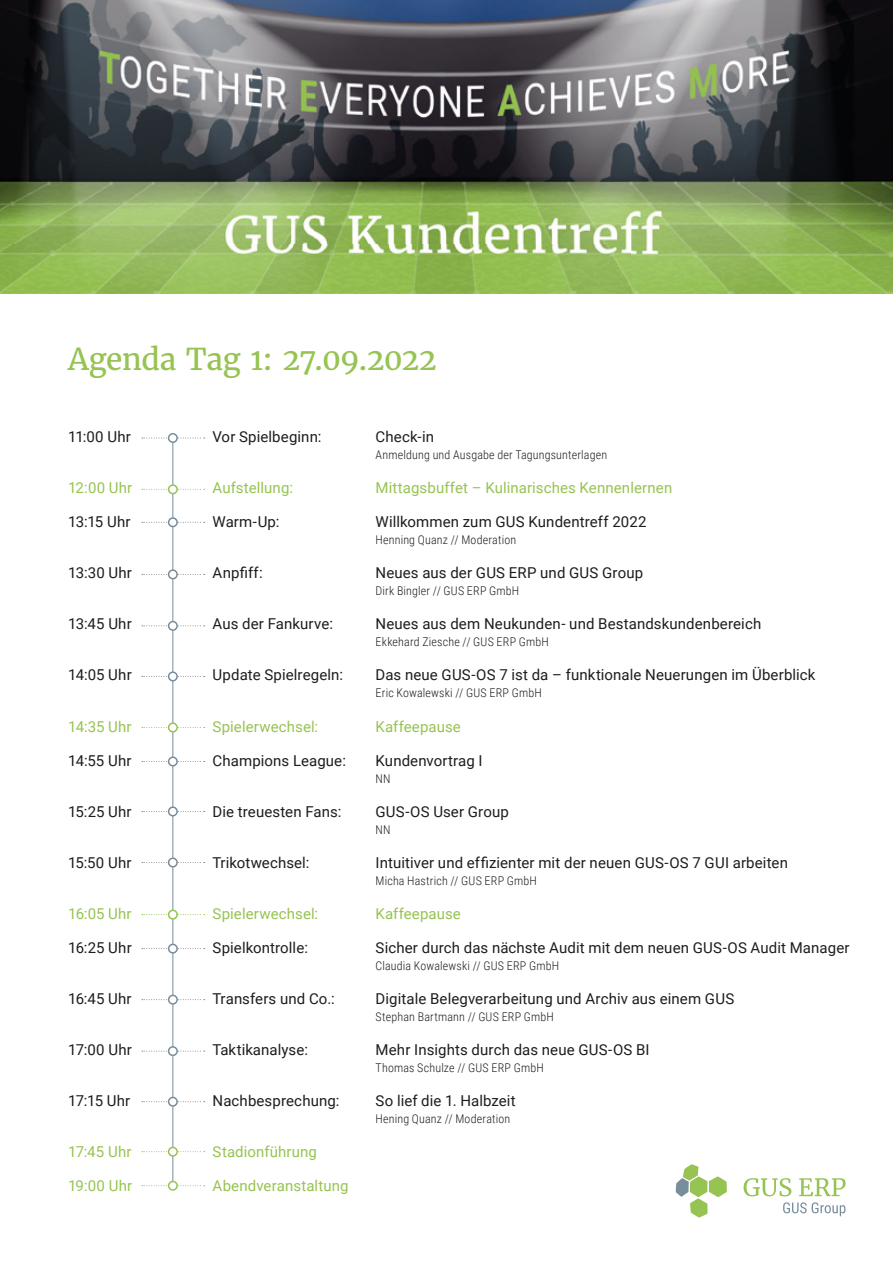
<style>
.page{position:relative;width:893px;height:1263px;background:#fff}
.page>*{position:absolute;margin:0;border:0;box-sizing:border-box;transform-origin:0 0}
.t1{font:30px "Merriweather";letter-spacing:-.02em;color:#96c351}
.t2{font:15px "Roboto";letter-spacing:.01em;color:#1d1d1b}
.t3{font:15px "Roboto";letter-spacing:.005em;color:#96c351}
.t4{font:300 12px "Roboto Condensed";letter-spacing:.015em;color:#1d1d1b}
</style>
<div class="page">
<img style="left:0;top:0;width:893px;height:293px">
<svg style="left:744px;top:1178px;width:47px;height:18px"></svg>
<svg style="left:799px;top:1178px;width:47px;height:18px"></svg>
<svg style="left:783px;top:1202px;width:62px;height:14px"></svg>
<svg style="left:676px;top:1164px;width:51px;height:53px"></svg>
<hr style="left:172px;top:435px;width:1px;height:755px;background:#778d9d">
<svg style="left:142px;top:438px;width:63px;height:1px"></svg>
<div style="left:169px;top:434px;width:8px;height:8px;background:#fff;border-radius:50%"></div>
<div style="left:168px;top:433px;width:10px;height:10px;border:2px solid #778d9d;border-radius:50%"></div>
<svg style="left:142px;top:522px;width:63px;height:1px"></svg>
<div style="left:169px;top:518px;width:8px;height:8px;background:#fff;border-radius:50%"></div>
<div style="left:168px;top:517px;width:10px;height:10px;border:2px solid #778d9d;border-radius:50%"></div>
<svg style="left:142px;top:489px;width:63px;height:1px"></svg>
<div style="left:169px;top:485px;width:8px;height:9px;background:#fff;border-radius:50%"></div>
<div style="left:168px;top:484px;width:10px;height:10px;border:2px solid #96c351;border-radius:50%"></div>
<svg style="left:142px;top:625px;width:63px;height:1px"></svg>
<div style="left:169px;top:622px;width:8px;height:8px;background:#fff;border-radius:50%"></div>
<div style="left:168px;top:621px;width:10px;height:10px;border:2px solid #778d9d;border-radius:50%"></div>
<svg style="left:142px;top:574px;width:63px;height:1px"></svg>
<div style="left:169px;top:570px;width:8px;height:9px;background:#fff;border-radius:50%"></div>
<div style="left:168px;top:569px;width:10px;height:10px;border:2px solid #778d9d;border-radius:50%"></div>
<svg style="left:142px;top:676px;width:63px;height:1px"></svg>
<div style="left:169px;top:672px;width:8px;height:9px;background:#fff;border-radius:50%"></div>
<div style="left:168px;top:671px;width:10px;height:10px;border:2px solid #778d9d;border-radius:50%"></div>
<svg style="left:142px;top:761px;width:63px;height:1px"></svg>
<div style="left:169px;top:757px;width:8px;height:9px;background:#fff;border-radius:50%"></div>
<div style="left:168px;top:756px;width:10px;height:10px;border:2px solid #778d9d;border-radius:50%"></div>
<svg style="left:142px;top:811px;width:63px;height:1px"></svg>
<div style="left:169px;top:807px;width:8px;height:9px;background:#fff;border-radius:50%"></div>
<div style="left:168px;top:806px;width:10px;height:10px;border:2px solid #778d9d;border-radius:50%"></div>
<svg style="left:142px;top:862px;width:63px;height:1px"></svg>
<div style="left:169px;top:858px;width:8px;height:9px;background:#fff;border-radius:50%"></div>
<div style="left:168px;top:857px;width:10px;height:10px;border:2px solid #778d9d;border-radius:50%"></div>
<svg style="left:142px;top:948px;width:63px;height:1px"></svg>
<div style="left:169px;top:944px;width:8px;height:9px;background:#fff;border-radius:50%"></div>
<div style="left:168px;top:944px;width:10px;height:10px;border:2px solid #778d9d;border-radius:50%"></div>
<svg style="left:142px;top:999px;width:63px;height:1px"></svg>
<div style="left:169px;top:995px;width:8px;height:9px;background:#fff;border-radius:50%"></div>
<div style="left:168px;top:995px;width:10px;height:10px;border:2px solid #778d9d;border-radius:50%"></div>
<svg style="left:142px;top:1051px;width:63px;height:1px"></svg>
<div style="left:169px;top:1047px;width:8px;height:8px;background:#fff;border-radius:50%"></div>
<div style="left:168px;top:1046px;width:10px;height:10px;border:2px solid #778d9d;border-radius:50%"></div>
<svg style="left:142px;top:1101px;width:63px;height:1px"></svg>
<div style="left:169px;top:1097px;width:8px;height:9px;background:#fff;border-radius:50%"></div>
<div style="left:168px;top:1097px;width:10px;height:10px;border:2px solid #778d9d;border-radius:50%"></div>
<svg style="left:142px;top:727px;width:63px;height:1px"></svg>
<div style="left:169px;top:723px;width:8px;height:9px;background:#fff;border-radius:50%"></div>
<div style="left:168px;top:722px;width:10px;height:10px;border:2px solid #96c351;border-radius:50%"></div>
<svg style="left:142px;top:1185px;width:63px;height:1px"></svg>
<div style="left:169px;top:1181px;width:8px;height:9px;background:#fff;border-radius:50%"></div>
<div style="left:168px;top:1181px;width:10px;height:10px;border:2px solid #96c351;border-radius:50%"></div>
<svg style="left:142px;top:1151px;width:63px;height:1px"></svg>
<div style="left:169px;top:1147px;width:8px;height:9px;background:#fff;border-radius:50%"></div>
<div style="left:168px;top:1147px;width:10px;height:10px;border:2px solid #96c351;border-radius:50%"></div>
<svg style="left:142px;top:914px;width:63px;height:1px"></svg>
<div style="left:169px;top:910px;width:8px;height:9px;background:#fff;border-radius:50%"></div>
<div style="left:168px;top:909px;width:10px;height:10px;border:2px solid #96c351;border-radius:50%"></div>
<h1 class="t1" style="left:68px;top:340px;width:370px">Agenda Tag 1: 27.09.2022</h1>
<p class="t2" style="left:68px;top:426px;width:64px">11:00 Uhr</p>
<p class="t2" style="left:213px;top:426px;width:110px">Vor Spielbeginn:</p>
<p class="t2" style="left:376px;top:426px;width:60px">Check-in</p>
<p class="t4" style="left:376px;top:447px;width:233px">Anmeldung und Ausgabe der Tagungsunterlagen</p>
<p class="t3" style="left:68px;top:477px;width:66px">12:00 Uhr</p>
<p class="t3" style="left:213px;top:477px;width:82px">Aufstellung:</p>
<p class="t3" style="left:376px;top:477px;width:298px">Mittagsbuffet – Kulinarisches Kennenlernen</p>
<p class="t2" style="left:68px;top:511px;width:64px">13:15 Uhr</p>
<p class="t2" style="left:213px;top:511px;width:68px">Warm-Up:</p>
<p class="t2" style="left:376px;top:511px;width:272px">Willkommen zum GUS Kundentreff 2022</p>
<p class="t4" style="left:376px;top:532px;width:142px">Henning Quanz // Moderation</p>
<p class="t2" style="left:68px;top:562px;width:65px">13:30 Uhr</p>
<p class="t2" style="left:213px;top:562px;width:52px">Anpfiff:</p>
<p class="t2" style="left:376px;top:562px;width:269px">Neues aus der GUS ERP und GUS Group</p>
<p class="t4" style="left:376px;top:583px;width:145px">Dirk Bingler // GUS ERP GmbH</p>
<p class="t2" style="left:68px;top:614px;width:65px">13:45 Uhr</p>
<p class="t2" style="left:213px;top:614px;width:122px">Aus der Fankurve:</p>
<p class="t2" style="left:376px;top:614px;width:387px">Neues aus dem Neukunden- und Bestandskundenbereich</p>
<p class="t4" style="left:376px;top:634px;width:175px">Ekkehard Ziesche // GUS ERP GmbH</p>
<p class="t2" style="left:68px;top:665px;width:65px">14:05 Uhr</p>
<p class="t2" style="left:213px;top:665px;width:132px">Update Spielregeln:</p>
<p class="t2" style="left:376px;top:665px;width:441px">Das neue GUS-OS 7 ist da – funktionale Neuerungen im Überblick</p>
<p class="t4" style="left:376px;top:685px;width:168px">Eric Kowalewski // GUS ERP GmbH</p>
<p class="t3" style="left:68px;top:716px;width:65px">14:35 Uhr</p>
<p class="t3" style="left:213px;top:716px;width:107px">Spielerwechsel:</p>
<p class="t3" style="left:376px;top:716px;width:87px">Kaffeepause</p>
<p class="t2" style="left:68px;top:750px;width:65px">14:55 Uhr</p>
<p class="t2" style="left:213px;top:750px;width:135px">Champions League:</p>
<p class="t2" style="left:376px;top:750px;width:109px">Kundenvortrag I</p>
<p class="t4" style="left:376px;top:770px;width:16px">NN</p>
<p class="t2" style="left:68px;top:801px;width:65px">15:25 Uhr</p>
<p class="t2" style="left:213px;top:801px;width:130px">Die treuesten Fans:</p>
<p class="t2" style="left:376px;top:801px;width:135px">GUS-OS User Group</p>
<p class="t4" style="left:376px;top:821px;width:16px">NN</p>
<p class="t2" style="left:68px;top:852px;width:65px">15:50 Uhr</p>
<p class="t2" style="left:213px;top:852px;width:98px">Trikotwechsel:</p>
<p class="t2" style="left:376px;top:852px;width:414px">Intuitiver und effizienter mit der neuen GUS-OS 7 GUI arbeiten</p>
<p class="t4" style="left:376px;top:872px;width:163px">Micha Hastrich // GUS ERP GmbH</p>
<p class="t3" style="left:68px;top:903px;width:65px">16:05 Uhr</p>
<p class="t3" style="left:213px;top:903px;width:107px">Spielerwechsel:</p>
<p class="t3" style="left:376px;top:903px;width:87px">Kaffeepause</p>
<p class="t2" style="left:68px;top:937px;width:65px">16:25 Uhr</p>
<p class="t2" style="left:213px;top:937px;width:97px">Spielkontrolle:</p>
<p class="t2" style="left:376px;top:937px;width:475px">Sicher durch das nächste Audit mit dem neuen GUS-OS Audit Manager</p>
<p class="t4" style="left:376px;top:957px;width:185px">Claudia Kowalewski // GUS ERP GmbH</p>
<p class="t2" style="left:68px;top:988px;width:65px">16:45 Uhr</p>
<p class="t2" style="left:213px;top:988px;width:124px">Transfers und Co.:</p>
<p class="t2" style="left:376px;top:988px;width:360px">Digitale Belegverarbeitung und Archiv aus einem GUS</p>
<p class="t4" style="left:376px;top:1008px;width:180px">Stephan Bartmann // GUS ERP GmbH</p>
<p class="t2" style="left:68px;top:1039px;width:65px">17:00 Uhr</p>
<p class="t2" style="left:213px;top:1039px;width:97px">Taktikanalyse:</p>
<p class="t2" style="left:376px;top:1039px;width:276px">Mehr Insights durch das neue GUS-OS BI</p>
<p class="t4" style="left:376px;top:1059px;width:170px">Thomas Schulze // GUS ERP GmbH</p>
<p class="t2" style="left:68px;top:1090px;width:64px">17:15 Uhr</p>
<p class="t2" style="left:213px;top:1090px;width:128px">Nachbesprechung:</p>
<p class="t2" style="left:376px;top:1090px;width:142px">So lief die 1. Halbzeit</p>
<p class="t4" style="left:376px;top:1110px;width:136px">Hening Quanz // Moderation</p>
<p class="t3" style="left:68px;top:1141px;width:65px">17:45 Uhr</p>
<p class="t3" style="left:213px;top:1141px;width:106px">Stadionführung</p>
<p class="t3" style="left:68px;top:1175px;width:66px">19:00 Uhr</p>
<p class="t3" style="left:213px;top:1175px;width:137px">Abendveranstaltung</p>
</div>
